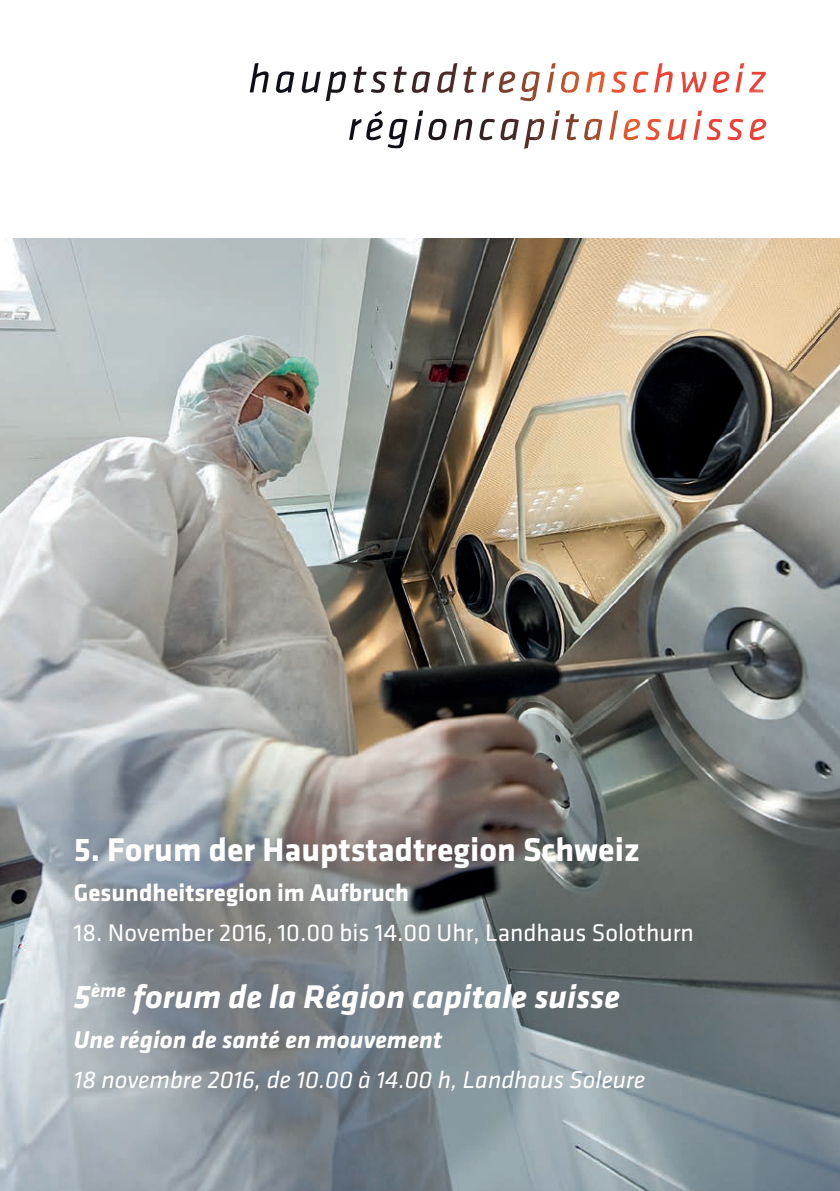
<style>
.page{position:relative;width:840px;height:1191px;background:#fff}
.page>*{position:absolute;margin:0;border:0;box-sizing:border-box;transform-origin:0 0}
.t1{font:700 34px "Klavika Basic";color:#fff}
.t2{font:italic 700 34px "Klavika Basic";color:#fff}
.t3{font:25px "Klavika Basic";color:#fff}
.t4{font:italic 25px "Klavika Basic";color:#fff}
.t5{font:700 25px "Klavika Basic";color:#fff}
.t6{font:italic 700 25px "Klavika Basic";color:#fff}
</style>
<div class="page">
<img style="left:0;top:238px;width:839px;height:953px">
<svg style="left:250px;top:63px;width:19px;height:29px"></svg>
<svg style="left:611px;top:71px;width:15px;height:22px"></svg>
<svg style="left:353px;top:66px;width:33px;height:27px"></svg>
<svg style="left:681px;top:72px;width:25px;height:20px"></svg>
<svg style="left:276px;top:71px;width:18px;height:22px"></svg>
<svg style="left:301px;top:71px;width:45px;height:30px"></svg>
<svg style="left:393px;top:66px;width:37px;height:27px"></svg>
<svg style="left:437px;top:63px;width:20px;height:30px"></svg>
<svg style="left:713px;top:71px;width:16px;height:22px"></svg>
<svg style="left:547px;top:63px;width:32px;height:30px"></svg>
<svg style="left:633px;top:63px;width:39px;height:30px"></svg>
<svg style="left:586px;top:71px;width:18px;height:22px"></svg>
<svg style="left:735px;top:63px;width:30px;height:30px"></svg>
<svg style="left:463px;top:66px;width:76px;height:36px"></svg>
<svg style="left:453px;top:119px;width:19px;height:21px"></svg>
<svg style="left:479px;top:118px;width:15px;height:22px"></svg>
<svg style="left:667px;top:119px;width:19px;height:21px"></svg>
<svg style="left:551px;top:110px;width:8px;height:30px"></svg>
<svg style="left:349px;top:111px;width:58px;height:37px"></svg>
<svg style="left:414px;top:110px;width:32px;height:30px"></svg>
<svg style="left:500px;top:118px;width:18px;height:23px"></svg>
<svg style="left:524px;top:118px;width:20px;height:31px"></svg>
<svg style="left:565px;top:114px;width:37px;height:27px"></svg>
<svg style="left:693px;top:110px;width:28px;height:31px"></svg>
<svg style="left:727px;top:118px;width:15px;height:23px"></svg>
<svg style="left:749px;top:119px;width:16px;height:22px"></svg>
<svg style="left:609px;top:110px;width:51px;height:31px"></svg>
<h1 class="t1" style="left:74px;top:825px;width:567px">5. Forum der Hauptstadtregion Schweiz</h1>
<p class="t5" style="left:74px;top:874px;width:336px">Gesundheitsregion im Aufbruch</p>
<p class="t3" style="left:74px;top:916px;width:621px">18. November 2016, 10.00 bis 14.00 Uhr, Landhaus Solothurn</p>
<h1 class="t2" style="left:74px;top:972px;width:547px">5<sup>ème</sup> forum de la Région capitale suisse</h1>
<p class="t6" style="left:74px;top:1022px;width:370px">Une région de santé en mouvement</p>
<p class="t4" style="left:74px;top:1064px;width:572px">18 novembre 2016, de 10.00 à 14.00 h, Landhaus Soleure</p>
</div>
